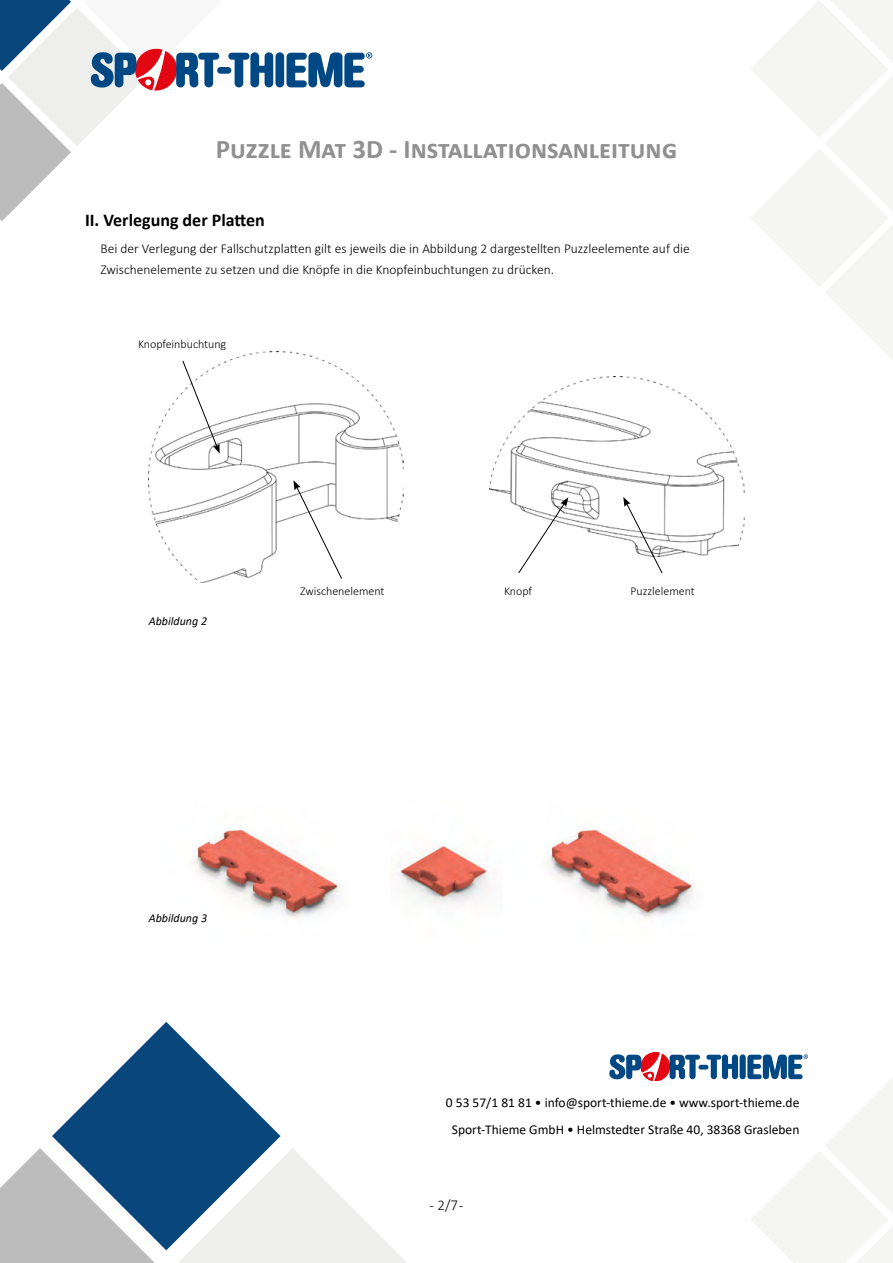
<style>
.page{position:relative;width:893px;height:1263px;background:#fff}
.page>*{position:absolute;margin:0;border:0;box-sizing:border-box;transform-origin:0 0}
.t1{font:700 27px "Calibri";color:#909090}
.t2{font:700 18px "Calibri";color:#000}
.t3{font:300 15px "Calibri";color:#000}
.t4{font:300 13.5px/21px "Calibri";color:#000}
.t5{font:13.5px/27px "Calibri";color:#000;text-align:center}
.t6{font:300 12px "Calibri";color:#000}
.t7{font:italic 12px "Calibri";color:#000}
</style>
<div class="page">
<svg style="left:751px;top:0;width:142px;height:360px"></svg>
<svg style="left:52px;top:1022px;width:229px;height:228px;fill:#09467b"></svg>
<svg style="left:0;top:1148px;width:154px;height:115px"></svg>
<svg style="left:178px;top:1148px;width:228px;height:115px"></svg>
<hr style="left:698px;top:1065px;width:10px;height:4px;background:#004884;border-radius:2px">
<div style="left:740px;top:1054px;width:6px;height:25px;background:#004884;border-radius:3px"></div>
<svg style="left:706px;top:1054px;width:32px;height:25px"></svg>
<svg style="left:747px;top:1054px;width:146px;height:209px"></svg>
<svg style="left:609px;top:1052px;width:91px;height:28px"></svg>
<div style="left:217px;top:67px;width:14px;height:7px;background:#004884;border-radius:3px"></div>
<div style="left:275px;top:52px;width:9px;height:35px;background:#004884;border-radius:4px"></div>
<svg style="left:228px;top:52px;width:45px;height:35px"></svg>
<svg style="left:286px;top:52px;width:86px;height:35px"></svg>
<svg style="left:0;top:0;width:221px;height:221px"></svg>
<img style="left:149px;top:351px;width:255px;height:231px">
<img style="left:489px;top:377px;width:255px;height:180px">
<svg style="left:182px;top:360px;width:38px;height:94px"></svg>
<svg style="left:293px;top:480px;width:50px;height:100px"></svg>
<svg style="left:518px;top:497px;width:50px;height:76px"></svg>
<svg style="left:623px;top:497px;width:40px;height:76px"></svg>
<img style="left:397px;top:846px;width:93px;height:58px">
<img style="left:194px;top:830px;width:146px;height:88px">
<img style="left:548px;top:828px;width:146px;height:91px">
<h1 class="t1" style="left:216px;top:130px;width:463px">Puzzle Mat 3D - Installationsanleitung</h1>
<h2 class="t2" style="left:85px;top:207px;width:181px">II. Verlegung der Platten</h2>
<p class="t4" style="left:101px;top:238px;width:591px">Bei der Verlegung der Fallschutzplatten gilt es jeweils die in Abbildung 2 dargestellten Puzzleelemente auf die<br>Zwischenelemente zu setzen und die Knöpfe in die Knopfeinbuchtungen zu drücken.</p>
<p class="t6" style="left:138px;top:337px;width:90px">Knopfeinbuchtung</p>
<p class="t7" style="left:149px;top:612px;width:60px">Abbildung 2</p>
<p class="t6" style="left:300px;top:583px;width:86px">Zwischenelement</p>
<p class="t6" style="left:504px;top:583px;width:30px">Knopf</p>
<p class="t6" style="left:630px;top:583px;width:66px">Puzzlelement</p>
<p class="t7" style="left:149px;top:909px;width:60px">Abbildung 3</p>
<p class="t5" style="left:446px;top:1089px;width:355px">0 53 57/1 81 81 • info@sport-thieme.de • www.sport-thieme.de<br>Sport-Thieme GmbH • Helmstedter Straße 40, 38368 Grasleben</p>
<p class="t3" style="left:430px;top:1196px;width:35px">- 2/7 -</p>
</div>
